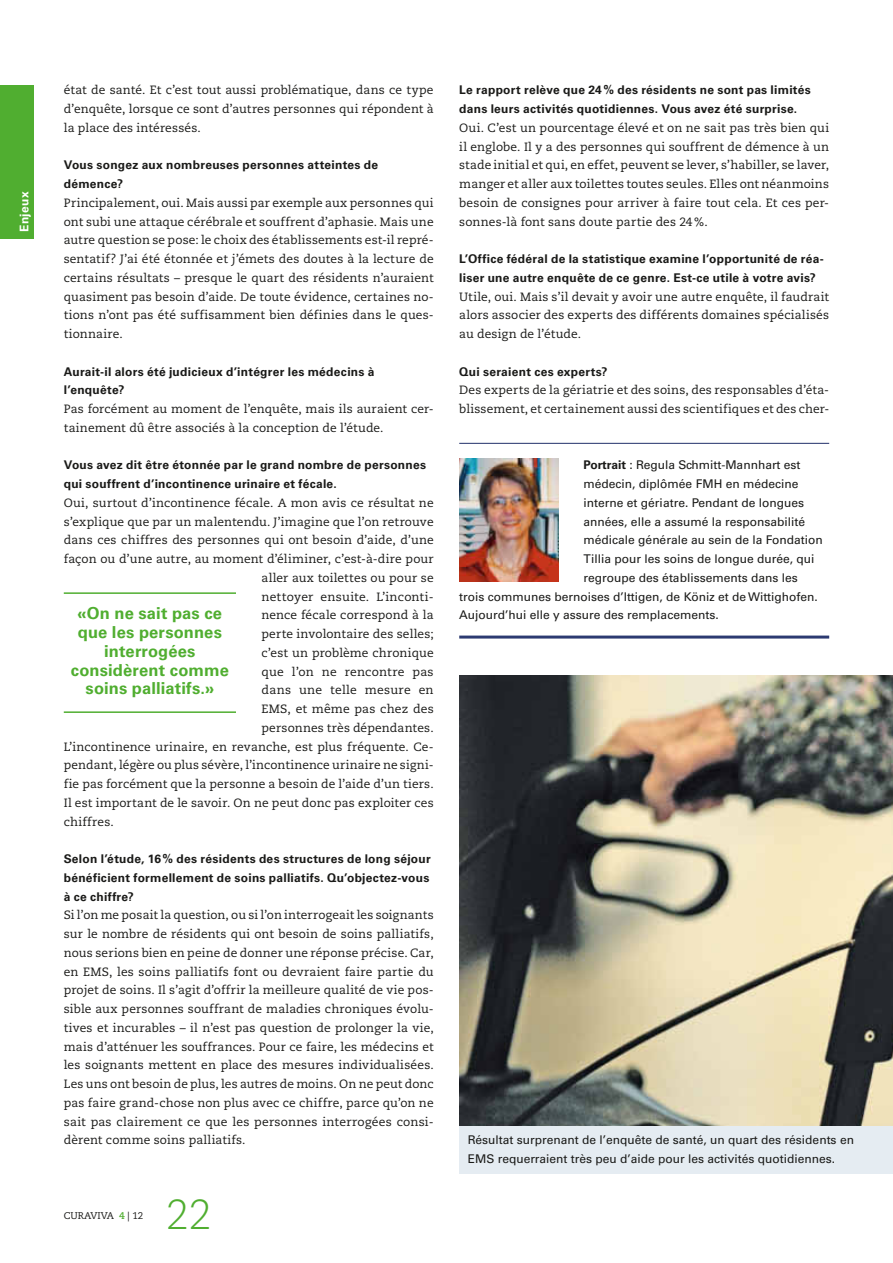
<style>
.page{position:relative;width:893px;height:1263px;background:#fff}
.page>*{position:absolute;margin:0;border:0;box-sizing:border-box;transform-origin:0 0}
.t1{font:300 42px "Caecilia LT Std";color:#50ae30}
.t2{font:700 16.5px/18.8px "Univers LT Std";letter-spacing:.01em;color:#50ae30;text-align:center}
.t3{font:12px/18.8px "Caecilia LT Std";letter-spacing:.01em;color:#1a1a18}
.t4{font:12px/18.8px "Univers LT Std";color:#1a1a18}
.t5{font:700 12px "Univers LT Std";letter-spacing:.02em;color:#1a1a18}
.t6{font:700 12px "Univers LT Std";letter-spacing:.02em;color:#fff}
.t7{font:9.75px "Caecilia LT Std";color:#1a1a18}
.s1{font-family:"Univers LT Std";font-weight:700}
.s2{font-weight:700;color:#50ae30}
.s3{font-weight:700}
</style>
<div class="page">
<div style="left:0;top:85px;width:34px;height:153px;background:#50ae30"></div>
<div style="left:459px;top:1126px;width:434px;height:47px;background:#e5ecf2"></div>
<hr style="left:64px;top:592px;width:172px;height:2px;background:#50ae30">
<hr style="left:64px;top:711px;width:172px;height:2px;background:#50ae30">
<img style="left:459px;top:676px;width:434px;height:450px">
<img style="left:459px;top:458px;width:99px;height:124px">
<hr style="left:459px;top:443px;width:370px;height:1px;background:#2c3a71">
<hr style="left:459px;top:635px;width:370px;height:3px;background:#2c3a71">
<p class="t6" style="left:17px;top:232px;width:41px;rotate:-90deg">Enjeux</p>
<p class="t3" style="left:64px;top:81px;width:371px;text-align:justify">état de santé. Et c’est tout aussi problématique, dans ce type d’enquête, lorsque ce sont d’autres personnes qui répondent à la place des intéressés.</p>
<p class="t3" style="left:64px;top:156px;width:371px"><span class="s1">Vous songez aux nombreuses personnes atteintes de démence?<br></span>Principalement, oui. Mais aussi par exemple aux personnes qui ont subi une attaque cérébrale et souffrent d’aphasie. Mais une autre question se pose: le choix des établissements est-il repré&shy;sentatif? J’ai été étonnée et j’émets des doutes à la lecture de certains résultats – presque le quart des résidents n’auraient quasiment pas besoin d’aide. De toute évidence, certaines no&shy;tions n’ont pas été suffisamment bien définies dans le ques&shy;tionnaire.</p>
<p class="t3" style="left:64px;top:362px;width:371px"><span class="s1">Aurait-il alors été judicieux d’intégrer les médecins à l’enquête?<br></span>Pas forcément au moment de l’enquête, mais ils auraient cer&shy;tainement dû être associés à la conception de l’étude.</p>
<p class="t5" style="left:64px;top:458px;width:364px">Vous avez dit être étonnée par le grand nombre de personnes</p>
<p class="t5" style="left:64px;top:477px;width:274px">qui souffrent d’incontinence urinaire et fécale.</p>
<p class="t3" style="left:64px;top:493px;width:371px">Oui, surtout d’incontinence fécale. A mon avis ce résultat ne</p>
<p class="t3" style="left:64px;top:512px;width:371px">s’explique que par un malentendu. J’imagine que l’on retrouve</p>
<p class="t3" style="left:64px;top:531px;width:371px">dans ces chiffres des personnes qui ont besoin d’aide, d’une</p>
<p class="t3" style="left:64px;top:550px;width:371px">façon ou d’une autre, au moment d’éliminer, c’est-à-dire pour</p>
<p class="t3" style="left:261px;top:568px;width:174px">aller aux toilettes ou pour se</p>
<p class="t3" style="left:261px;top:587px;width:174px">nettoyer ensuite. L’inconti-</p>
<p class="t3" style="left:261px;top:606px;width:174px">nence fécale correspond à la</p>
<p class="t3" style="left:261px;top:625px;width:174px">perte involontaire des selles;</p>
<p class="t3" style="left:261px;top:644px;width:174px">c’est un problème chronique</p>
<p class="t3" style="left:261px;top:662px;width:174px">que l’on ne rencontre pas</p>
<p class="t3" style="left:261px;top:681px;width:174px">dans une telle mesure en</p>
<p class="t3" style="left:261px;top:700px;width:174px">EMS, et même pas chez des</p>
<p class="t3" style="left:261px;top:719px;width:174px">personnes très dépendantes.</p>
<p class="t3" style="left:64px;top:737px;width:371px">L’incontinence urinaire, en revanche, est plus fréquente. Ce-</p>
<p class="t3" style="left:64px;top:756px;width:371px">pendant, légère ou plus sévère, l’incontinence urinaire ne signi-</p>
<p class="t3" style="left:64px;top:775px;width:371px">fie pas forcément que la personne a besoin de l’aide d’un tiers.</p>
<p class="t3" style="left:64px;top:794px;width:371px">Il est important de le savoir. On ne peut donc pas exploiter ces</p>
<p class="t3" style="left:64px;top:812px;width:51px">chiffres.</p>
<p class="t3" style="left:64px;top:850px;width:371px"><span class="s1">Selon l’étude, 16% des résidents des structures de long séjour bénéficient formellement de soins palliatifs. Qu’objectez-vous à ce chiffre?<br></span>Si l’on me posait la question, ou si l’on interrogeait les soignants sur le nombre de résidents qui ont besoin de soins palliatifs, nous serions bien en peine de donner une réponse précise. Car, en EMS, les soins palliatifs font ou devraient faire partie du projet de soins. Il s’agit d’offrir la meilleure qualité de vie pos&shy;sible aux personnes souffrant de maladies chroniques évolu&shy;tives et incurables – il n’est pas question de prolonger la vie, mais d’atténuer les souffrances. Pour ce faire, les médecins et les soignants mettent en place des mesures individualisées.<br>Les uns ont besoin de plus, les autres de moins. On ne peut donc pas faire grand-chose non plus avec ce chiffre, parce qu’on ne sait pas clairement ce que les personnes interrogées consi&shy;dèrent comme soins palliatifs.</p>
<p class="t2" style="left:71px;top:604px;width:160px">«On ne sait pas ce que les personnes interrogées considèrent comme soins palliatifs.»</p>
<p class="t7" style="left:64px;top:1210px;width:81px">CURAVIVA <span class="s2">4</span> | 12</p>
<p class="t1" style="left:166px;top:1191px;width:48px">22</p>
<p class="t3" style="left:459px;top:81px;width:371px"><span class="s1">Le rapport relève que 24% des résidents ne sont pas limités dans leurs activités quotidiennes. Vous avez été surprise.<br></span>Oui. C’est un pourcentage élevé et on ne sait pas très bien qui il englobe. Il y a des personnes qui souffrent de démence à un stade initial et qui, en effet, peuvent se lever, s’habiller, se laver, manger et aller aux toilettes toutes seules. Elles ont néanmoins besoin de consignes pour arriver à faire tout cela. Et ces per&shy;sonnes-là font sans doute partie des 24%.</p>
<p class="t3" style="left:459px;top:250px;width:371px"><span class="s1">L’Office fédéral de la statistique examine l’opportunité de réa&shy;liser une autre enquête de ce genre. Est-ce utile à votre avis?<br></span>Utile, oui. Mais s’il devait y avoir une autre enquête, il faudrait alors associer des experts des différents domaines spécialisés au design de l’étude.</p>
<p class="t3" style="left:459px;top:362px;width:371px"><span class="s1">Qui seraient ces experts?<br></span>Des experts de la gériatrie et des soins, des responsables d’éta&shy;blissement, et certainement aussi des scientifiques et des cher-</p>
<p class="t4" style="left:584px;top:456px;width:218px"><span class="s3">Portrait</span> : Regula Schmitt-Mannhart est</p>
<p class="t4" style="left:584px;top:475px;width:216px">médecin, diplômée FMH en médecine</p>
<p class="t4" style="left:584px;top:493px;width:222px">interne et gériatre. Pendant de longues</p>
<p class="t4" style="left:584px;top:512px;width:223px">années, elle a assumé la responsabilité</p>
<p class="t4" style="left:584px;top:531px;width:241px">médicale générale au sein de la Fondation</p>
<p class="t4" style="left:584px;top:549px;width:232px">Tillia pour les soins de longue durée, qui</p>
<p class="t4" style="left:584px;top:568px;width:216px">regroupe des établissements dans les</p>
<p class="t4" style="left:459px;top:587px;width:360px">trois communes bernoises d’Ittigen, de Köniz et de Wittighofen.</p>
<p class="t4" style="left:459px;top:606px;width:261px">Aujourd’hui elle y assure des remplacements.</p>
<p class="t4" style="left:468px;top:1131px;width:388px">Résultat surprenant de l’enquête de santé, un quart des résidents en<br>EMS requerraient très peu d’aide pour les activités quotidiennes.</p>
</div>
